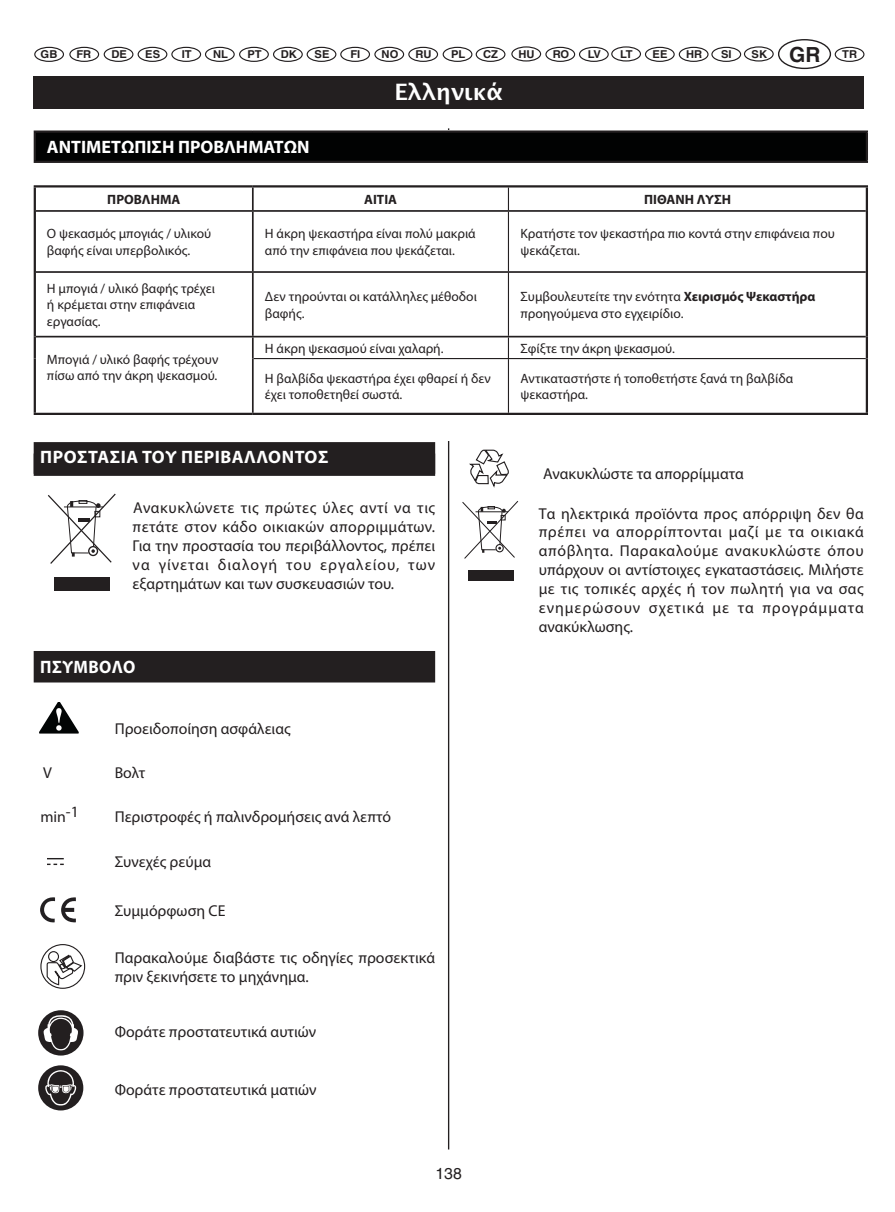
<style>
.page{position:relative;width:895px;height:1212px;background:#fff}
.page>*{position:absolute;margin:0;border:0;box-sizing:border-box;transform-origin:0 0}
.t1{font:700 18px "Myriad Pro";letter-spacing:.03em;color:#fff}
.t2{font:700 18px "Myriad Pro";letter-spacing:.005em;color:#fff}
.t3{font:700 18px "Myriad Pro";letter-spacing:.03em;color:#fff;scale:.95 1}
.t4{font:15.75px/18.9px "Myriad Pro";color:#231f20;text-align:justify}
.t5{font:15.75px "Helvetica";color:#231f20}
.t6{font:13.5px/16.2px "Myriad Pro";color:#231f20}
.t7{font:700 13.5px "Myriad Pro";color:#231f20}
.t8{font:700 10.8px "Helvetica";color:#231f20}
.s1{font-size:20.93px}
.s2{font-weight:700}
</style>
<div class="page">
<hr style="left:447px;top:128px;width:2px;height:1021px;background:#231f20">
<div style="left:34px;top:76px;width:829px;height:33px;background:#231f20"></div>
<div style="left:777px;top:39px;width:53px;height:30px;border:1px solid #231f20;border-radius:50%"></div>
<div style="left:34px;top:47px;width:30px;height:15px;border:1px solid #231f20;border-radius:50%"></div>
<div style="left:834px;top:47px;width:30px;height:15px;border:1px solid #231f20;border-radius:50%"></div>
<div style="left:69px;top:47px;width:30px;height:15px;border:1px solid #231f20;border-radius:50%"></div>
<div style="left:104px;top:47px;width:29px;height:15px;border:1px solid #231f20;border-radius:50%"></div>
<div style="left:137px;top:47px;width:30px;height:15px;border:1px solid #231f20;border-radius:50%"></div>
<div style="left:171px;top:47px;width:30px;height:15px;border:1px solid #231f20;border-radius:50%"></div>
<div style="left:205px;top:47px;width:30px;height:15px;border:1px solid #231f20;border-radius:50%"></div>
<div style="left:239px;top:47px;width:30px;height:15px;border:1px solid #231f20;border-radius:50%"></div>
<div style="left:273px;top:47px;width:29px;height:15px;border:1px solid #231f20;border-radius:50%"></div>
<div style="left:306px;top:47px;width:30px;height:15px;border:1px solid #231f20;border-radius:50%"></div>
<div style="left:340px;top:47px;width:30px;height:15px;border:1px solid #231f20;border-radius:50%"></div>
<div style="left:374px;top:47px;width:30px;height:15px;border:1px solid #231f20;border-radius:50%"></div>
<div style="left:408px;top:47px;width:30px;height:15px;border:1px solid #231f20;border-radius:50%"></div>
<div style="left:442px;top:47px;width:30px;height:15px;border:1px solid #231f20;border-radius:50%"></div>
<div style="left:475px;top:47px;width:30px;height:15px;border:1px solid #231f20;border-radius:50%"></div>
<div style="left:511px;top:46px;width:30px;height:16px;border:1px solid #231f20;border-radius:50%"></div>
<div style="left:545px;top:47px;width:30px;height:15px;border:1px solid #231f20;border-radius:50%"></div>
<div style="left:578px;top:47px;width:30px;height:15px;border:1px solid #231f20;border-radius:50%"></div>
<div style="left:611px;top:46px;width:29px;height:16px;border:1px solid #231f20;border-radius:50%"></div>
<div style="left:644px;top:47px;width:30px;height:15px;border:1px solid #231f20;border-radius:50%"></div>
<div style="left:678px;top:47px;width:30px;height:15px;border:1px solid #231f20;border-radius:50%"></div>
<div style="left:711px;top:47px;width:29px;height:15px;border:1px solid #231f20;border-radius:50%"></div>
<div style="left:743px;top:46px;width:30px;height:16px;border:1px solid #231f20;border-radius:50%"></div>
<div style="left:34px;top:442px;width:401px;height:34px;background:#231f20"></div>
<div style="left:34px;top:651px;width:401px;height:31px;background:#231f20"></div>
<svg style="left:48px;top:493px;width:68px;height:98px"></svg>
<div style="left:55px;top:577px;width:55px;height:13px;background:#231f20"></div>
<svg style="left:39px;top:702px;width:39px;height:31px"></svg>
<svg style="left:47px;top:858px;width:17px;height:6px"></svg>
<svg style="left:61px;top:897px;width:15px;height:25px"></svg>
<svg style="left:40px;top:897px;width:15px;height:26px"></svg>
<div style="left:40px;top:943px;width:45px;height:45px;border:1px solid #231f20;border-radius:50%"></div>
<div style="left:48px;top:950px;width:11px;height:11px;border:1px solid #231f20;border-radius:50%"></div>
<svg style="left:46px;top:953px;width:37px;height:32px"></svg>
<div style="left:38px;top:1010px;width:45px;height:45px;background:#231f20;border-radius:50%"></div>
<svg style="left:44px;top:1015px;width:34px;height:35px"></svg>
<div style="left:38px;top:1065px;width:45px;height:45px;background:#231f20;border-radius:50%"></div>
<svg style="left:44px;top:1069px;width:32px;height:36px"></svg>
<svg style="left:469px;top:449px;width:40px;height:39px"></svg>
<svg style="left:462px;top:501px;width:56px;height:58px"></svg>
<div style="left:467px;top:570px;width:46px;height:11px;background:#231f20"></div>
<div style="left:34px;top:130px;width:829px;height:311px;background:#fff"></div>
<div style="left:35px;top:132px;width:831px;height:30px;background:#010202"></div>
<svg style="left:507px;top:187px;width:1px;height:23px"></svg>
<hr style="left:507px;top:212px;width:1px;height:59px;background:#231f20">
<hr style="left:507px;top:273px;width:1px;height:63px;background:#231f20">
<svg style="left:507px;top:337px;width:1px;height:21px"></svg>
<hr style="left:253px;top:358px;width:612px;height:1px;background:#231f20">
<hr style="left:507px;top:359px;width:1px;height:53px;background:#231f20">
<hr style="left:34px;top:130px;width:219px;height:3px;background:#231f20">
<hr style="left:34px;top:133px;width:2px;height:28px;background:#231f20">
<hr style="left:253px;top:130px;width:614px;height:3px;background:#231f20">
<hr style="left:865px;top:133px;width:2px;height:28px;background:#231f20">
<hr style="left:34px;top:161px;width:833px;height:2px;background:#231f20">
<hr style="left:34px;top:185px;width:219px;height:2px;background:#231f20">
<hr style="left:34px;top:187px;width:2px;height:24px;background:#231f20">
<hr style="left:253px;top:185px;width:614px;height:2px;background:#231f20">
<hr style="left:865px;top:187px;width:2px;height:24px;background:#231f20">
<hr style="left:34px;top:211px;width:2px;height:61px;background:#231f20">
<hr style="left:865px;top:211px;width:2px;height:61px;background:#231f20">
<hr style="left:34px;top:272px;width:2px;height:64px;background:#231f20">
<hr style="left:865px;top:272px;width:2px;height:64px;background:#231f20">
<hr style="left:34px;top:336px;width:2px;height:22px;background:#231f20">
<hr style="left:34px;top:358px;width:2px;height:54px;background:#231f20">
<hr style="left:34px;top:412px;width:219px;height:3px;background:#231f20">
<hr style="left:865px;top:336px;width:2px;height:22px;background:#231f20">
<hr style="left:865px;top:358px;width:2px;height:54px;background:#231f20">
<hr style="left:253px;top:412px;width:614px;height:3px;background:#231f20">
<hr style="left:36px;top:210px;width:829px;height:2px;background:#231f20">
<svg style="left:252px;top:187px;width:1px;height:23px"></svg>
<hr style="left:252px;top:212px;width:1px;height:59px;background:#231f20">
<hr style="left:252px;top:273px;width:1px;height:63px;background:#231f20">
<svg style="left:252px;top:337px;width:1px;height:21px"></svg>
<hr style="left:252px;top:358px;width:1px;height:54px;background:#231f20">
<hr style="left:36px;top:271px;width:829px;height:2px;background:#231f20">
<hr style="left:36px;top:336px;width:829px;height:1px;background:#231f20">
<p class="t8" style="left:41px;top:51px;width:18px">GB</p>
<p class="t8" style="left:76px;top:51px;width:16px">FR</p>
<p class="t8" style="left:111px;top:51px;width:17px">DE</p>
<p class="t8" style="left:145px;top:51px;width:16px">ES</p>
<p class="t8" style="left:182px;top:51px;width:11px">IT</p>
<p class="t8" style="left:213px;top:51px;width:16px">NL</p>
<p class="t8" style="left:247px;top:51px;width:16px">PT</p>
<p class="t8" style="left:280px;top:51px;width:18px">DK</p>
<p class="t8" style="left:314px;top:51px;width:16px">SE</p>
<p class="t8" style="left:350px;top:51px;width:11px">FI</p>
<p class="t8" style="left:381px;top:51px;width:18px">NO</p>
<p class="t8" style="left:415px;top:51px;width:17px">RU</p>
<p class="t8" style="left:451px;top:51px;width:16px">PL</p>
<p class="t8" style="left:483px;top:51px;width:16px">CZ</p>
<p class="t8" style="left:518px;top:51px;width:18px">HU</p>
<p class="t8" style="left:552px;top:51px;width:18px">RO</p>
<p class="t8" style="left:587px;top:51px;width:15px">LV</p>
<p class="t8" style="left:619px;top:51px;width:14px">LT</p>
<p class="t8" style="left:652px;top:51px;width:16px">EE</p>
<p class="t8" style="left:685px;top:51px;width:18px">HR</p>
<p class="t8" style="left:720px;top:51px;width:12px">SI</p>
<p class="t8" style="left:751px;top:51px;width:107px">SK <span class="s1">GR</span> TR</p>
<p class="t2" style="left:47px;top:140px;width:264px">ΑΝΤΙΜΕΤΩΠΙΣΗ ΠΡΟΒΛΗΜΑΤΩΝ</p>
<p class="t7" style="left:107px;top:194px;width:74px">ΠΡΟΒΛΗΜΑ</p>
<p class="t7" style="left:364px;top:194px;width:34px">ΑΙΤΙΑ</p>
<p class="t7" style="left:644px;top:194px;width:88px">ΠΙΘΑΝΗ ΛΥΣΗ</p>
<p class="t6" style="left:47px;top:227px;width:166px">Ο ψεκασμός μπογιάς / υλικού βαφής είναι υπερβολικός.</p>
<p class="t6" style="left:265px;top:227px;width:212px">Η άκρη ψεκαστήρα είναι πολύ μακριά από την επιφάνεια που ψεκάζεται.</p>
<p class="t6" style="left:520px;top:227px;width:315px">Κρατήστε τον ψεκαστήρα πιο κοντά στην επιφάνεια που ψεκάζεται.</p>
<p class="t6" style="left:47px;top:281px;width:169px">Η μπογιά / υλικό βαφής τρέχει ή κρέμεται στην επιφάνεια εργασίας.</p>
<p class="t6" style="left:265px;top:289px;width:213px">Δεν τηρούνται οι κατάλληλες μέθοδοι βαφής.</p>
<p class="t6" style="left:520px;top:289px;width:296px">Συμβουλευτείτε την ενότητα <span class="s2">Χειρισμός Ψεκαστήρα </span>προηγούμενα στο εγχειρίδιο.</p>
<p class="t6" style="left:47px;top:352px;width:173px">Μπογιά / υλικό βαφής τρέχουν πίσω από την άκρη ψεκασμού.</p>
<p class="t6" style="left:265px;top:341px;width:180px">Η άκρη ψεκασμού είναι χαλαρή.</p>
<p class="t6" style="left:520px;top:341px;width:156px">Σφίξτε την άκρη ψεκασμού.</p>
<p class="t6" style="left:265px;top:371px;width:227px">Η βαλβίδα ψεκαστήρα έχει φθαρεί ή δεν έχει τοποθετηθεί σωστά.</p>
<p class="t6" style="left:520px;top:371px;width:274px">Αντικαταστήστε ή τοποθετήστε ξανά τη βαλβίδα ψεκαστήρα.</p>
<p class="t1" style="left:40px;top:450px;width:289px">ΠΡΟΣΤΑΣΙΑ ΤΟΥ ΠΕΡΙΒΑΛΛΟΝΤΟΣ</p>
<p class="t4" style="left:133px;top:499px;width:304px">Ανακυκλώνετε τις πρώτες ύλες αντί να τις πετάτε στον κάδο οικιακών απορριμμάτων.<br>Για την προστασία του περιβάλλοντος, πρέπει να γίνεται διαλογή του εργαλείου, των εξαρτημάτων και των συσκευασιών του.</p>
<p class="t3" style="left:40px;top:660px;width:101px">ΠΣΥΜΒΟΛΟ</p>
<p class="t4" style="left:115px;top:720px;width:177px">Προειδοποίηση ασφάλειας</p>
<p class="t4" style="left:43px;top:764px;width:10px">V</p>
<p class="t4" style="left:115px;top:764px;width:32px">Βολτ</p>
<p class="t4" style="left:40px;top:808px;width:40px">min-1</p>
<p class="t4" style="left:115px;top:808px;width:278px">Περιστροφές ή παλινδρομήσεις ανά λεπτό</p>
<p class="t4" style="left:115px;top:852px;width:98px">Συνεχές ρεύμα</p>
<p class="t4" style="left:115px;top:901px;width:112px">Συμμόρφωση CE</p>
<p class="t4" style="left:115px;top:949px;width:322px">Παρακαλούμε διαβάστε τις οδηγίες προσεκτικά πριν ξεκινήσετε το μηχάνημα.</p>
<p class="t4" style="left:115px;top:1023px;width:203px">Φοράτε προστατευτικά αυτιών</p>
<p class="t4" style="left:115px;top:1081px;width:203px">Φοράτε προστατευτικά ματιών</p>
<p class="t5" style="left:435px;top:1167px;width:28px">138</p>
<p class="t4" style="left:543px;top:465px;width:202px">Ανακυκλώστε τα απορρίμματα</p>
<p class="t4" style="left:538px;top:504px;width:326px">Τα ηλεκτρικά προϊόντα προς απόρριψη δεν θα πρέπει να απορρίπτονται μαζί με τα οικιακά απόβλητα. Παρακαλούμε ανακυκλώστε όπου υπάρχουν οι αντίστοιχες εγκαταστάσεις. Μιλήστε με τις τοπικές αρχές ή τον πωλητή για να σας ενημερώσουν σχετικά με τα προγράμματα ανακύκλωσης.</p>
</div>
